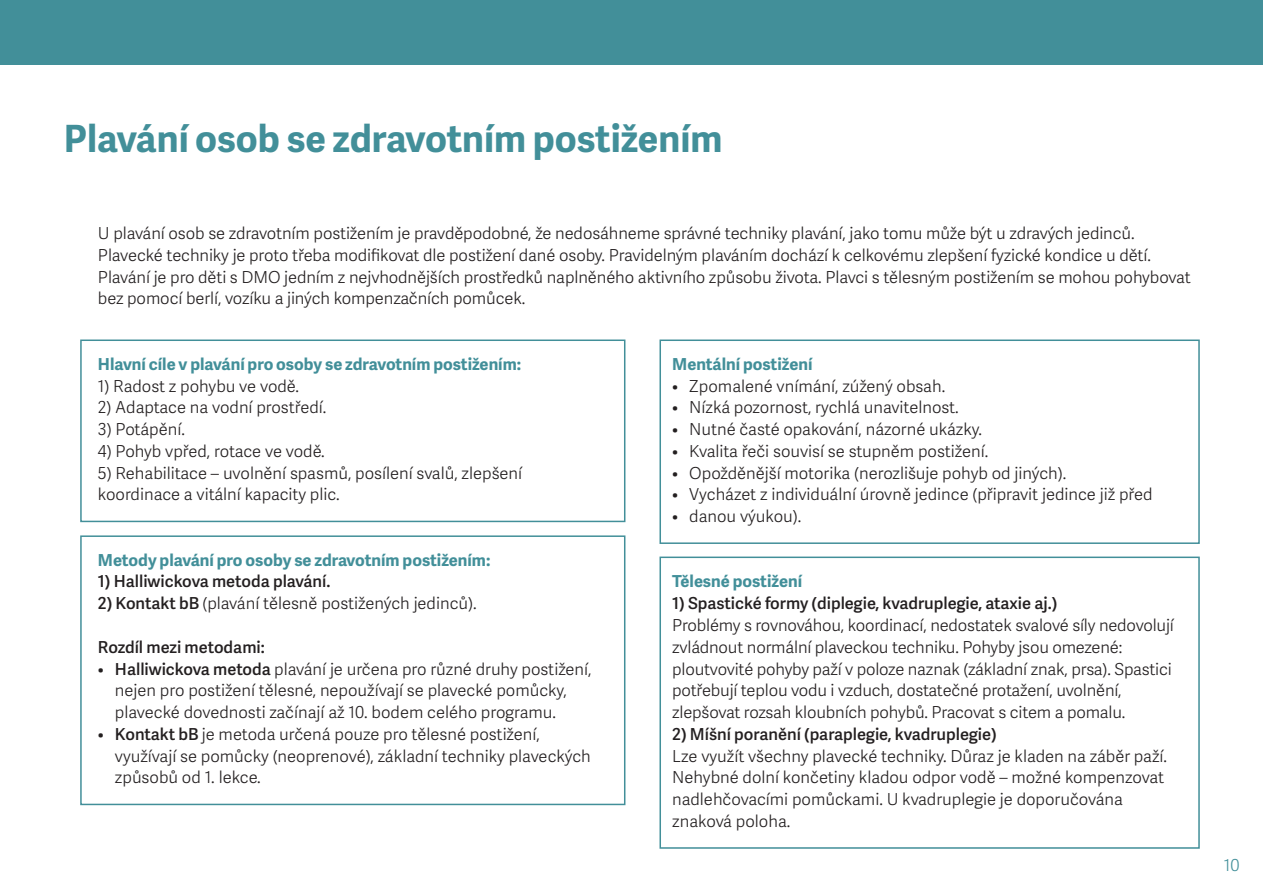
<style>
.page{position:relative;width:1263px;height:894px;background:#fff}
.page>*{position:absolute;margin:0;border:0;box-sizing:border-box;transform-origin:0 0}
.t1{font:700 37.5px "Adelle Sans";color:#428f99}
.t2{font:300 16.5px/21.8px "Adelle Sans";letter-spacing:-.005em;color:#231f20}
.t3{font:600 16.5px "Adelle Sans";color:#231f20}
.t4{font:700 16.5px "Adelle Sans";color:#428f99}
.t5{font:300 16.5px "Adelle Sans";color:#428f99}
.s1{font-weight:600}
</style>
<div class="page">
<div style="left:0;top:0;width:1262px;height:65px;background:#428f99"></div>
<div style="left:80px;top:339px;width:545px;height:183px;border:2px solid #428f99"></div>
<div style="left:80px;top:535px;width:545px;height:269px;border:2px solid #428f99"></div>
<div style="left:659px;top:339px;width:540px;height:204px;border:2px solid #428f99"></div>
<div style="left:659px;top:556px;width:540px;height:292px;border:2px solid #428f99"></div>
<h1 class="t1" style="left:64px;top:111px;width:660px">Plavání osob se zdravotním postižením</h1>
<p class="t2" style="left:98px;top:222px;width:1094px">U plavání osob se zdravotním postižením je pravděpodobné, že nedosáhneme správné techniky plavání, jako tomu může být u zdravých jedinců.<br>Plavecké techniky je proto třeba modifikovat dle postižení dané osoby. Pravidelným plaváním dochází k celkovému zlepšení fyzické kondice u dětí.<br>Plavání je pro děti s DMO jedním z nejvhodnějších prostředků naplněného aktivního způsobu života. Plavci s tělesným postižením se mohou pohybovat bez pomocí berlí, vozíku a jiných kompenzačních pomůcek.</p>
<p class="t4" style="left:98px;top:351px;width:425px">Hlavní cíle v plavání pro osoby se zdravotním postižením:</p>
<p class="t2" style="left:98px;top:374px;width:202px">1) Radost z pohybu ve vodě.</p>
<p class="t2" style="left:98px;top:396px;width:230px">2) Adaptace na vodní prostředí.</p>
<p class="t2" style="left:98px;top:417px;width:88px">3) Potápění.</p>
<p class="t2" style="left:98px;top:439px;width:228px">4) Pohyb vpřed, rotace ve vodě.</p>
<p class="t2" style="left:98px;top:461px;width:426px">5) Rehabilitace – uvolnění spasmů, posílení svalů, zlepšení koordinace a vitální kapacity plic.</p>
<p class="t4" style="left:98px;top:547px;width:394px">Metody plavání pro osoby se zdravotním postižením:</p>
<p class="t3" style="left:98px;top:569px;width:234px">1) Halliwickova metoda plavání.</p>
<p class="t2" style="left:98px;top:591px;width:380px"><span class="s1">2) Kontakt bB</span> (plavání tělesně postižených jedinců).</p>
<p class="t3" style="left:98px;top:634px;width:168px">Rozdíl mezi metodami:</p>
<p class="t2" style="left:115px;top:657px;width:478px;text-indent:-17px">• <span class="s1">Halliwickova metoda</span> plavání je určena pro různé druhy postižení, nejen pro postižení tělesné, nepoužívají se plavecké pomůcky, plavecké dovednosti začínají až 10. bodem celého programu.</p>
<p class="t2" style="left:115px;top:722px;width:477px;text-indent:-17px">• <span class="s1">Kontakt bB</span> je metoda určená pouze pro tělesné postižení, využívají se pomůcky (neoprenové), základní techniky plaveckých způsobů od 1. lekce.</p>
<p class="t4" style="left:672px;top:351px;width:142px">Mentální postižení</p>
<p class="t2" style="left:672px;top:374px;width:274px">• Zpomalené vnímání, zúžený obsah.</p>
<p class="t2" style="left:672px;top:396px;width:288px">• Nízká pozornost, rychlá unavitelnost.</p>
<p class="t2" style="left:672px;top:417px;width:311px">• Nutné časté opakování, názorné ukázky.</p>
<p class="t2" style="left:672px;top:439px;width:317px">• Kvalita řeči souvisí se stupněm postižení.</p>
<p class="t2" style="left:672px;top:461px;width:395px">• Opožděnější motorika (nerozlišuje pohyb od jiných).</p>
<p class="t2" style="left:672px;top:483px;width:482px">• Vycházet z individuální úrovně jedince (připravit jedince již před</p>
<p class="t2" style="left:672px;top:504px;width:130px">• danou výukou).</p>
<p class="t4" style="left:672px;top:569px;width:131px">Tělesné postižení</p>
<p class="t3" style="left:672px;top:591px;width:386px">1) Spastické formy (diplegie, kvadruplegie, ataxie aj.)</p>
<p class="t2" style="left:672px;top:613px;width:503px">Problémy s rovnováhou, koordinací, nedostatek svalové síly nedovolují zvládnout normální plaveckou techniku. Pohyby jsou omezené: ploutvovité pohyby paží v poloze naznak (základní znak, prsa). Spastici potřebují teplou vodu i vzduch, dostatečné protažení, uvolnění, zlepšovat rozsah kloubních pohybů. Pracovat s citem a pomalu.</p>
<p class="t3" style="left:672px;top:721px;width:326px">2) Míšní poranění (paraplegie, kvadruplegie)</p>
<p class="t2" style="left:672px;top:744px;width:496px">Lze využít všechny plavecké techniky. Důraz je kladen na záběr paží.<br>Nehybné dolní končetiny kladou odpor vodě – možné kompenzovat nadlehčovacími pomůckami. U kvadruplegie je doporučována znaková poloha.</p>
<p class="t5" style="left:1223px;top:852px;width:17px">10</p>
</div>
